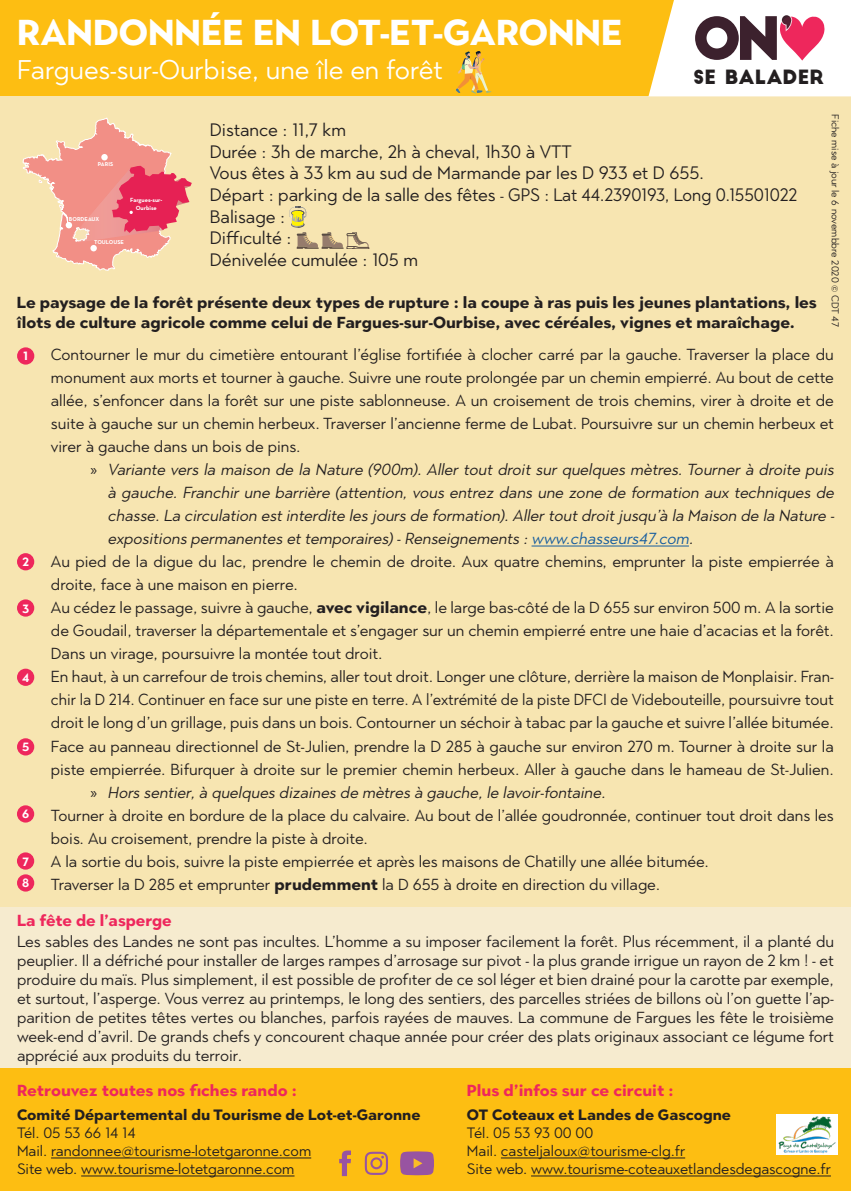
<style>
.page{position:relative;width:851px;height:1191px;background:#fff}
.page>*{position:absolute;margin:0;border:0;box-sizing:border-box;transform-origin:0 0}
.t1{font:700 36px "Town 80 Text";color:#fff}
.t2{font:27px "Town 80 Text";color:#fff}
.t3{font:19.2px "Big John";color:#231f20}
.t4{font:18px "Town 80 Text";color:#231f20}
.t5{font:16px/23px "Town 80 Text";color:#231f20;text-align:justify}
.t6{font:italic 16px/23px "Town 80 Text";color:#231f20;text-align:justify}
.t7{font:700 16px/20px "Town 80 Text";color:#231f20}
.t8{font:700 16px "Town 80 Text";color:#ee275c}
.t9{font:15px "Town 80 Text";color:#231f20}
.t10{font:700 15px "Town 80 Text";color:#231f20}
.t11{font:700 12px "Town 80 Text";color:#fff}
.t12{font:10px "Town 80 Text";color:#231f20}
.t13{font:700 6px/7.2px "Neutra Text";color:#fff;text-align:center}
.t14{font:700 5.8px "Neutra Text";color:#fff}
.s1{font-size:16px}
.s2{font-family:"Myriad Pro";font-style:normal}
.s3{color:#175d9e}
.s4{font-weight:700}
</style>
<div class="page">
<div style="left:0;top:0;width:850px;height:96px;background:#fdbe12"></div>
<div style="left:0;top:1063px;width:850px;height:128px;background:#fdbe12"></div>
<div style="left:0;top:96px;width:850px;height:951px;background:#f7e5b1"></div>
<svg style="left:648px;top:0;width:202px;height:96px;background:#e5d1ca"></svg>
<svg style="left:456px;top:51px;width:35px;height:42px"></svg>
<svg style="left:22px;top:117px;width:170px;height:154px"></svg>
<hr style="left:531px;top:545px;width:157px;height:1px;background:#175d9e">
<div style="left:0;top:907px;width:850px;height:161px;background:#f6ebcf"></div>
<hr style="left:51px;top:1157px;width:260px;height:1px;background:#231f20">
<hr style="left:81px;top:1175px;width:213px;height:1px;background:#231f20">
<svg style="left:400px;top:1151px;width:34px;height:24px"></svg>
<svg style="left:339px;top:1150px;width:12px;height:26px"></svg>
<svg style="left:365px;top:1151px;width:23px;height:23px"></svg>
<div style="left:17px;top:347px;width:17px;height:17px;background:#ee275c;border-radius:50%"></div>
<div style="left:17px;top:553px;width:17px;height:17px;background:#ee275c;border-radius:50%"></div>
<div style="left:17px;top:599px;width:17px;height:17px;background:#ee275c;border-radius:50%"></div>
<div style="left:17px;top:668px;width:17px;height:18px;background:#ee275c;border-radius:50%"></div>
<div style="left:17px;top:738px;width:17px;height:17px;background:#ee275c;border-radius:50%"></div>
<div style="left:17px;top:805px;width:17px;height:17px;background:#ee275c;border-radius:50%"></div>
<div style="left:17px;top:852px;width:17px;height:17px;background:#ee275c;border-radius:50%"></div>
<svg style="left:289px;top:207px;width:80px;height:42px"></svg>
<div style="left:17px;top:874px;width:17px;height:17px;background:#ee275c;border-radius:50%"></div>
<hr style="left:501px;top:1157px;width:184px;height:1px;background:#231f20">
<hr style="left:531px;top:1175px;width:299px;height:1px;background:#231f20">
<img style="left:776px;top:1114px;width:61px;height:40px">
<p class="t1" style="left:17px;top:9px;width:607px">RANDONNÉE EN LOT-ET-GARONNE</p>
<p class="t2" style="left:17px;top:52px;width:427px">Fargues-sur-Ourbise, une île en forêt</p>
<p class="t3" style="left:693px;top:68px;width:132px">SE BALADER</p>
<p class="t12" style="left:841px;top:114px;width:214px;rotate:90deg">Fiche mise à jour le 6 novembbre 2020 © CDT 47</p>
<p class="t4" style="left:210px;top:118px;width:138px">Distance : 11,7 km</p>
<p class="t4" style="left:210px;top:140px;width:363px">Durée : 3h de marche, 2h à cheval, 1h30 à VTT</p>
<p class="t4" style="left:210px;top:162px;width:495px">Vous êtes à 33 km au sud de Marmande par les D 933 et D 655.</p>
<p class="t4" style="left:210px;top:183px;width:589px">Départ : parking de la salle des fêtes <span class="s1">-</span> GPS : Lat 44.2390193, Long 0.15501022</p>
<p class="t4" style="left:210px;top:205px;width:77px">Balisage :</p>
<p class="t4" style="left:210px;top:226px;width:83px">Difficulté :</p>
<p class="t4" style="left:210px;top:248px;width:210px">Dénivelée cumulée : 105 m</p>
<p class="t7" style="left:17px;top:292px;width:801px">Le paysage de la forêt présente deux types de rupture : la coupe à ras puis les jeunes plantations, les îlots de culture agricole comme celui de Fargues-sur-Ourbise, avec céréales, vignes et maraîchage.</p>
<p class="t5" style="left:51px;top:343px;width:784px">Contourner le mur du cimetière entourant l’église fortifiée à clocher carré par la gauche. Traverser la place du monument aux morts et tourner à gauche. Suivre une route prolongée par un chemin empierré. Au bout de cette allée, s’enfoncer dans la forêt sur une piste sablonneuse. A un croisement de trois chemins, virer à droite et de suite à gauche sur un chemin herbeux. Traverser l’ancienne ferme de Lubat. Poursuivre sur un chemin herbeux et virer à gauche dans un bois de pins.</p>
<p class="t6" style="left:108px;top:458px;width:731px;text-indent:-17px"><span class="s2">»</span> Variante vers la maison de la Nature (900m). Aller tout droit sur quelques mètres.Tourner à droite puis à gauche. Franchir une barrière (attention, vous entrez dans une zone de formation aux techniques de chasse.La circulation estinterdite les jours de formation).Allertoutdroitjusqu’à la Maison de la Nature - expositions permanentes ettemporaires)-Renseignements :<span class="s3">www.chasseurs47.com</span>.</p>
<p class="t5" style="left:51px;top:550px;width:784px">Au pied de la digue du lac, prendre le chemin de droite. Aux quatre chemins, emprunter la piste empierrée à droite, face à une maison en pierre.</p>
<p class="t5" style="left:51px;top:596px;width:784px">Au cédez le passage, suivre à gauche, <span class="s4">avec vigilance</span>, le large bas-côté de la D 655 sur environ 500 m. A la sortie de Goudail, traverser la départementale et s’engager sur un chemin empierré entre une haie d’acacias et la forêt.<br>Dans un virage, poursuivre la montée tout droit.</p>
<p class="t5" style="left:51px;top:665px;width:784px">En haut, à un carrefour de trois chemins, aller tout droit. Longer une clôture, derrière la maison de Monplaisir. Fran&shy;chir la D 214. Continuer en face sur une piste en terre. A l’extrémité de la piste DFCI de Videbouteille, poursuivre tout droit le long d’un grillage, puis dans un bois. Contourner un séchoir à tabac par la gauche et suivre l’allée bitumée.</p>
<p class="t5" style="left:51px;top:734px;width:784px">Face au panneau directionnel de St-Julien, prendre la D 285 à gauche sur environ 270 m. Tourner à droite sur la piste empierrée. Bifurquer à droite sur le premier chemin herbeux. Aller à gauche dans le hameau de St-Julien.</p>
<p class="t6" style="left:91px;top:780px;width:519px"><span class="s2">»</span> Hors sentier,à quelques dizaines de mètres à gauche,le lavoir-fontaine.</p>
<p class="t5" style="left:51px;top:803px;width:784px">Tourner à droite en bordure de la place du calvaire. Au bout de l’allée goudronnée, continuer tout droit dans les bois. Au croisement, prendre la piste à droite.</p>
<p class="t5" style="left:51px;top:849px;width:659px">A la sortie du bois, suivre la piste empierrée et après les maisons de Chatilly une allée bitumée.</p>
<p class="t5" style="left:51px;top:872px;width:610px">Traverser la D 285 et emprunter <span class="s4">prudemment</span> la D 655 à droite en direction du village.</p>
<p class="t8" style="left:17px;top:910px;width:156px">La fête de l’asperge</p>
<p class="t5" style="left:17px;top:932px;width:818px;line-height:19px">Les sables des Landes ne sont pas incultes. L’homme a su imposer facilement la forêt. Plus récemment, il a planté du peuplier. Il a défriché pour installer de larges rampes d’arrosage sur pivot - la plus grande irrigue un rayon de 2 km ! - et produire du maïs. Plus simplement, il est possible de profiter de ce sol léger et bien drainé pour la carotte par exemple, et surtout, l’asperge. Vous verrez au printemps, le long des sentiers, des parcelles striées de billons où l’on guette l’ap&shy;parition de petites têtes vertes ou blanches, parfois rayées de mauves. La commune de Fargues les fête le troisième week-end d’avril. De grands chefs y concourent chaque année pour créer des plats originaux associant ce légume fort apprécié aux produits du terroir.</p>
<p class="t8" style="left:17px;top:1080px;width:281px">Retrouvez toutes nos fiches rando :</p>
<p class="t10" style="left:17px;top:1105px;width:405px">Comité Départemental du Tourisme de Lot-et-Garonne</p>
<p class="t9" style="left:17px;top:1123px;width:120px">Tél. 05 53 66 14 14</p>
<p class="t9" style="left:17px;top:1141px;width:296px">Mail. randonnee@tourisme-lotetgaronne.com</p>
<p class="t9" style="left:17px;top:1159px;width:279px">Site web. www.tourisme-lotetgaronne.com</p>
<p class="t14" style="left:98px;top:161px;width:17px">PARIS</p>
<p class="t13" style="left:130px;top:197px;width:34px">Fargues-sur-<br>Ourbise</p>
<p class="t14" style="left:69px;top:215px;width:32px">BORDEAUX</p>
<p class="t14" style="left:94px;top:239px;width:31px">TOULOUSE</p>
<p class="t11" style="left:23px;top:348px;width:6px">1</p>
<p class="t11" style="left:22px;top:554px;width:8px">2</p>
<p class="t11" style="left:22px;top:600px;width:9px">3</p>
<p class="t11" style="left:22px;top:670px;width:9px">4</p>
<p class="t11" style="left:22px;top:739px;width:9px">5</p>
<p class="t11" style="left:22px;top:806px;width:9px">6</p>
<p class="t11" style="left:22px;top:853px;width:8px">7</p>
<p class="t11" style="left:22px;top:875px;width:9px">8</p>
<p class="t8" style="left:467px;top:1080px;width:208px">Plus d’infos sur ce circuit :</p>
<p class="t10" style="left:467px;top:1105px;width:265px">OT Coteaux et Landes de Gascogne</p>
<p class="t9" style="left:467px;top:1123px;width:128px">Tél. 05 53 93 00 00</p>
<p class="t9" style="left:467px;top:1141px;width:220px">Mail. casteljaloux@tourisme-clg.fr</p>
<p class="t9" style="left:467px;top:1159px;width:365px">Site web. www.tourisme-coteauxetlandesdegascogne.fr</p>
</div>
